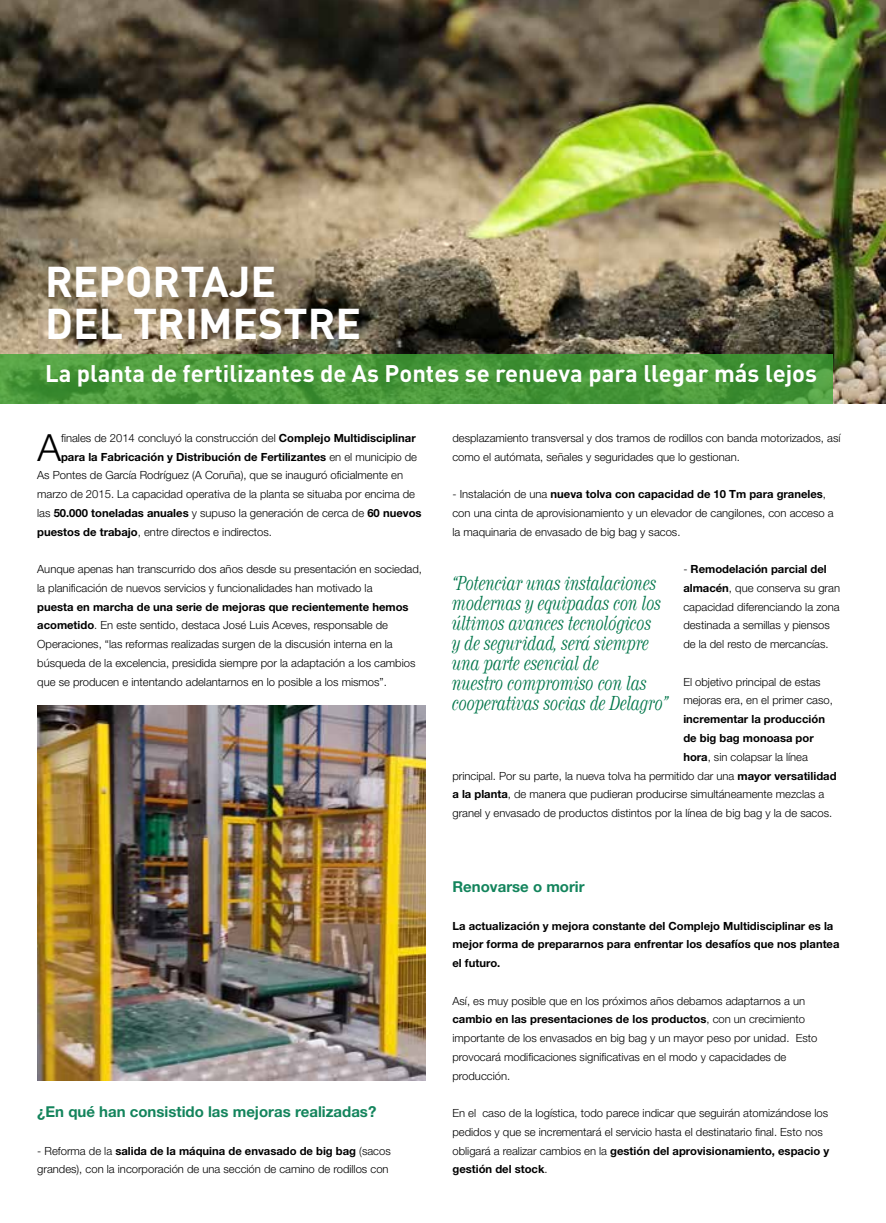
<style>
.page{position:relative;width:886px;height:1223px;background:#fff}
.page>*{position:absolute;margin:0;border:0;box-sizing:border-box;transform-origin:0 0}
.t1{font:700 42.5px/42.5px "FFDIN Pro";color:#fff}
.t2{font:300 37.5px "Helvetica Neue LT Pro";color:#000}
.t3{font:700 23.75px "FFDIN Pro";color:#fff}
.t4{font:20px/20px "Ruby Script Narrow";color:#00764a}
.t5{font:700 15px "Helvetica Neue LT Pro";color:#13845c}
.t6{font:300 11.25px/18.8px "Helvetica Neue LT Pro";color:#000}
.t7{font:700 11.25px/18.8px "Helvetica Neue LT Pro";color:#000}
.s1{font-weight:700}
.s2{font-weight:300}
</style>
<div class="page">
<img style="left:0;top:0;width:886px;height:403px">
<svg style="left:0;top:354px;width:833px;height:49px;background:#49983a"></svg>
<img style="left:37px;top:705px;width:389px;height:375px">
<h1 class="t1" style="left:45px;top:254px;width:318px">REPORTAJE<br>DEL TRIMESTRE</h1>
<h3 class="t3" style="left:45px;top:353px;width:773px">La planta de fertilizantes de As Pontes se renueva para llegar más lejos</h3>
<h2 class="t2" style="left:37px;top:424px;width:25px">A</h2>
<p class="t6" style="left:61px;top:428px;width:356px">finales de 2014 concluyó la construcción del <span class="s1">Complejo Multidisciplinar</span></p>
<p class="t7" style="left:61px;top:447px;width:357px">para la Fabricación y Distribución de Fertilizantes <span class="s2">en el municipio de</span></p>
<p class="t6" style="left:37px;top:466px;width:367px">As Pontes de García Rodríguez (A Coruña), que se inauguró oficialmente en</p>
<p class="t6" style="left:37px;top:484px;width:379px">marzo de 2015. La capacidad operativa de la planta se situaba por encima de</p>
<p class="t6" style="left:37px;top:503px;width:386px">las <span class="s1">50.000 toneladas anuales</span> y supuso la generación de cerca de <span class="s1">60 nuevos</span></p>
<p class="t6" style="left:37px;top:522px;width:236px"><span class="s1">puestos de trabajo</span>, entre directos e indirectos.</p>
<p class="t6" style="left:37px;top:559px;width:386px">Aunque apenas han transcurrido dos años desde su presentación en sociedad, la planificación de nuevos servicios y funcionalidades han motivado la</p>
<p class="t6" style="left:37px;top:597px;width:380px"><span class="s1">puesta en marcha de una serie de mejoras que recientemente hemos acometido</span>. En este sentido, destaca José Luis Aceves, responsable de Operaciones, “las reformas realizadas surgen de la discusión interna en la búsqueda de la excelencia, presidida siempre por la adaptación a los cambios que se producen e intentando adelantarnos en lo posible a los mismos”.</p>
<h3 class="t5" style="left:37px;top:1102px;width:341px">¿En qué han consistido las mejoras realizadas?</h3>
<p class="t6" style="left:37px;top:1140px;width:355px">- Reforma de la <span class="s1">salida de la máquina de envasado de big bag</span> (sacos grandes), con la incorporación de una sección de camino de rodillos con</p>
<p class="t6" style="left:452px;top:428px;width:389px">desplazamiento transversal y dos tramos de rodillos con banda motorizados, así como el autómata, señales y seguridades que lo gestionan.</p>
<p class="t6" style="left:452px;top:484px;width:383px">- Instalación de una <span class="s1">nueva tolva con capacidad de 10 Tm para graneles</span>, con una cinta de aprovisionamiento y un elevador de cangilones, con acceso a la maquinaria de envasado de big bag y sacos.</p>
<p class="t6" style="left:683px;top:559px;width:158px">- <span class="s1">Remodelación parcial del almacén</span>, que conserva su gran capacidad diferenciando la zona destinada a semillas y piensos de la del resto de mercancías.</p>
<p class="t6" style="left:683px;top:672px;width:151px">El objetivo principal de estas mejoras era, en el primer caso,</p>
<p class="t7" style="left:683px;top:709px;width:143px">incrementar la producción</p>
<p class="t7" style="left:683px;top:728px;width:132px">de big bag monoasa por</p>
<p class="t6" style="left:683px;top:747px;width:126px"><span class="s1">hora</span>, sin colapsar la línea</p>
<p class="t6" style="left:452px;top:766px;width:386px">principal. Por su parte, la nueva tolva ha permitido dar una <span class="s1">mayor versatilidad</span></p>
<p class="t6" style="left:452px;top:784px;width:373px"><span class="s1">a la planta</span>, de manera que pudieran producirse simultáneamente mezclas a</p>
<p class="t6" style="left:452px;top:803px;width:381px">granel y envasado de productos distintos por la línea de big bag y la de sacos.</p>
<h3 class="t4" style="left:452px;top:573px;width:217px">“Potenciar unas instalaciones modernas y equipadas con los últimos avances tecnológicos<br>y de seguridad, será siempre una parte esencial de<br>nuestro compromiso con las cooperativas socias de Delagro”</h3>
<h3 class="t5" style="left:452px;top:877px;width:134px">Renovarse o morir</h3>
<p class="t7" style="left:452px;top:915px;width:389px">La actualización y mejora constante del Complejo Multidisciplinar es la mejor forma de prepararnos para enfrentar los desafíos que nos plantea el futuro.</p>
<p class="t6" style="left:452px;top:991px;width:366px">Así, es muy posible que en los próximos años debamos adaptarnos a un <span class="s1">cambio en las presentaciones de los productos</span>, con un crecimiento importante de los envasados en big bag y un mayor peso por unidad. Esto provocará modificaciones significativas en el modo y capacidades de producción.</p>
<p class="t6" style="left:452px;top:1103px;width:378px">En el caso de la logística, todo parece indicar que seguirán atomizándose los pedidos y que se incrementará el servicio hasta el destinatario final. Esto nos obligará a realizar cambios en la <span class="s1">gestión del aprovisionamiento, espacio y gestión del stock</span>.</p>
</div>
